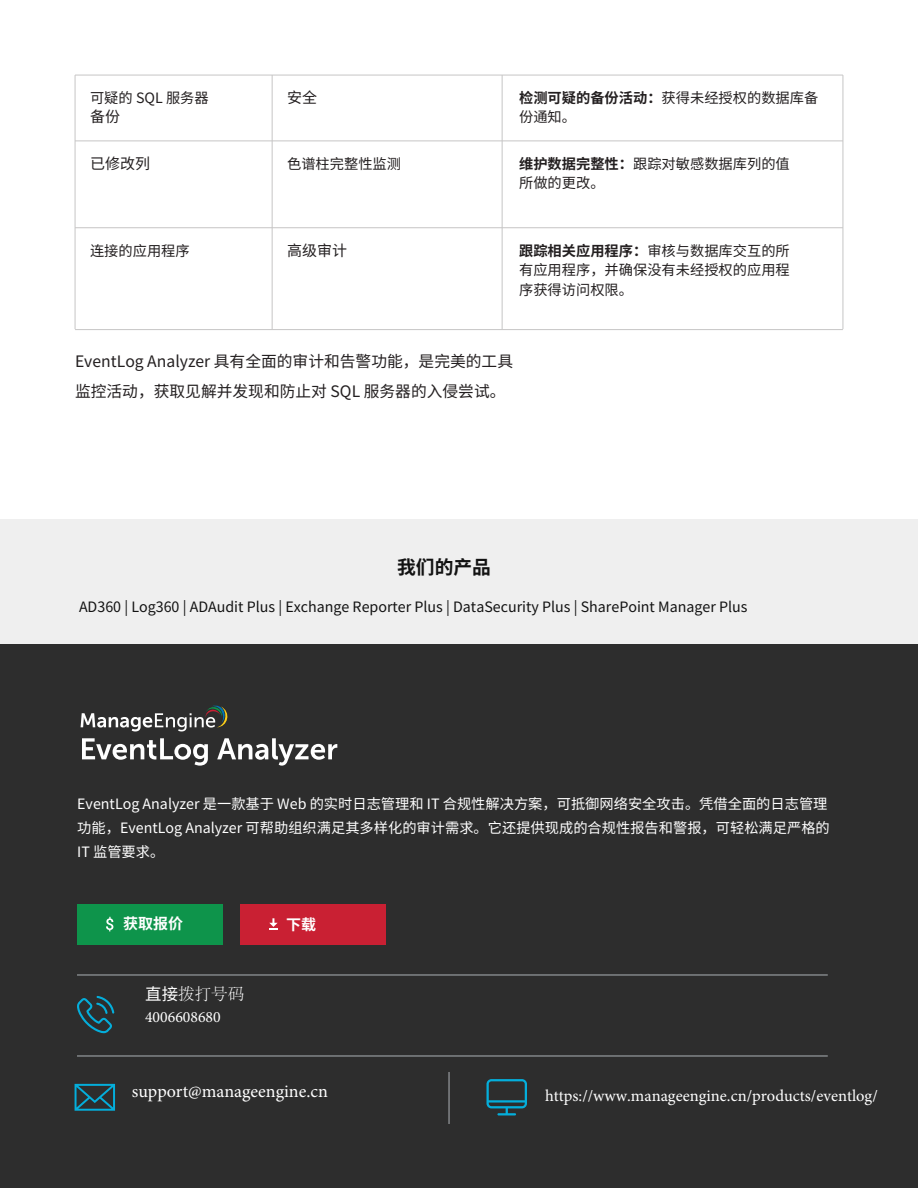
<style>
.page{position:relative;width:918px;height:1188px;background:#fff}
.page>*{position:absolute;margin:0;border:0;box-sizing:border-box;transform-origin:0 0}
.t1{font:700 18.75px "Noto Sans CJ Ksc";color:#121212}
.t2{font:18px "Minion Pro";color:#fff}
.t3{font:16.5px "Minion Pro";color:#fff}
.t4{font:300 16.5px "Adobe Song Std";color:#fff}
.t5{font:15.75px/30px "Noto Sans CJ Ksc";color:#231f20}
.t6{font:15.75px "Minion Pro";color:#fff}
.t7{font:15px "Noto Sans CJ Ksc";color:#231f20}
.t8{font:700 15px "Noto Sans CJ Ksc";color:#fff}
.t9{font:14.25px/24px "Noto Sans CJ Ksc";color:#fff}
.t10{font:14.25px/19.5px "Noto Sans CJ Ksc";color:#231f20}
.t11{font:14.25px "Noto Sans CJ Ksc";color:#121212}
.s1{font-weight:700}
.s2{font-family:"Noto Sans CJ Ksc";font-weight:400}
</style>
<div class="page">
<hr style="left:75px;top:75px;width:1px;height:254px;background:#c6c5c5">
<hr style="left:75px;top:75px;width:768px;height:1px;background:#c6c5c5">
<hr style="left:75px;top:141px;width:768px;height:1px;background:#c6c5c5">
<hr style="left:272px;top:75px;width:1px;height:254px;background:#c6c5c5">
<hr style="left:502px;top:75px;width:1px;height:254px;background:#c6c5c5">
<hr style="left:843px;top:75px;width:1px;height:254px;background:#c6c5c5">
<hr style="left:75px;top:227px;width:768px;height:1px;background:#c6c5c5">
<hr style="left:75px;top:329px;width:768px;height:1px;background:#c6c5c5">
<div style="left:0;top:644px;width:918px;height:544px;background:#2d2d2d"></div>
<svg style="left:81px;top:705px;width:147px;height:26px"></svg>
<svg style="left:82px;top:738px;width:255px;height:28px"></svg>
<svg style="left:75px;top:1084px;width:40px;height:27px"></svg>
<svg style="left:487px;top:1079px;width:40px;height:36px"></svg>
<svg style="left:77px;top:996px;width:37px;height:37px"></svg>
<hr style="left:77px;top:975px;width:751px;height:1px;background:#acb1b5">
<hr style="left:77px;top:1056px;width:751px;height:1px;background:#acb1b5">
<hr style="left:449px;top:1072px;width:1px;height:52px;background:#acb1b5">
<div style="left:0;top:519px;width:918px;height:125px;background:#efefef"></div>
<div style="left:77px;top:904px;width:145px;height:40px;background:#0e944b"></div>
<div style="left:240px;top:904px;width:145px;height:40px;background:#c92033"></div>
<svg style="left:106px;top:917px;width:7px;height:14px"></svg>
<svg style="left:269px;top:918px;width:9px;height:12px"></svg>
<p class="t10" style="left:90px;top:87px;width:120px">可疑的 SQL 服务器</p>
<p class="t7" style="left:90px;top:105px;width:31px">备份</p>
<p class="t7" style="left:287px;top:85px;width:31px">安全</p>
<p class="t10" style="left:519px;top:87px;width:301px"><span class="s1">检测可疑的备份活动：</span>获得未经授权的数据库备份通知。</p>
<p class="t7" style="left:90px;top:151px;width:61px">已修改列</p>
<p class="t10" style="left:287px;top:153px;width:115px">⾊谱柱完整性监测</p>
<p class="t10" style="left:519px;top:153px;width:272px"><span class="s1">维护数据完整性：</span>跟踪对敏感数据库列的值所做的更改。</p>
<p class="t10" style="left:90px;top:240px;width:101px">连接的应⽤程序</p>
<p class="t7" style="left:287px;top:238px;width:61px">⾼级审计</p>
<p class="t10" style="left:519px;top:240px;width:272px;text-align:justify"><span class="s1">跟踪相关应⽤程序：</span>审核与数据库交互的所有应⽤程序，并确保没有未经授权的应⽤程序获得访问权限。</p>
<p class="t5" style="left:75px;top:345px;width:440px">EventLog Analyzer 具有全⾯的审计和告警功能，是完美的⼯具监控活动，获取⻅解并发现和防⽌对 SQL 服务器的⼊侵尝试。</p>
<h1 class="t1" style="left:397px;top:552px;width:95px">我们的产品</h1>
<p class="t11" style="left:79px;top:595px;width:670px">AD360 | Log360 | ADAudit Plus | Exchange Reporter Plus | DataSecurity Plus | SharePoint Manager Plus</p>
<p class="t9" style="left:77px;top:791px;width:754px">EventLog Analyzer 是⼀款基于 Web 的实时⽇志管理和 IT 合规性解决⽅案，可抵御⽹络安全攻击。凭借全⾯的⽇志管理功能，EventLog Analyzer 可帮助组织满⾜其多样化的审计需求。它还提供现成的合规性报告和警报，可轻松满⾜严格的<br>IT 监管要求。</p>
<p class="t8" style="left:123px;top:911px;width:62px">获取报价</p>
<p class="t8" style="left:286px;top:912px;width:31px">下载</p>
<p class="t4" style="left:145px;top:986px;width:100px"><span class="s2">直接</span>拨打号码</p>
<p class="t6" style="left:145px;top:1007px;width:77px">4006608680</p>
<p class="t2" style="left:132px;top:1079px;width:198px">support@manageengine.cn</p>
<p class="t3" style="left:545px;top:1085px;width:334px">https://www.manageengine.cn/products/eventlog/</p>
</div>
